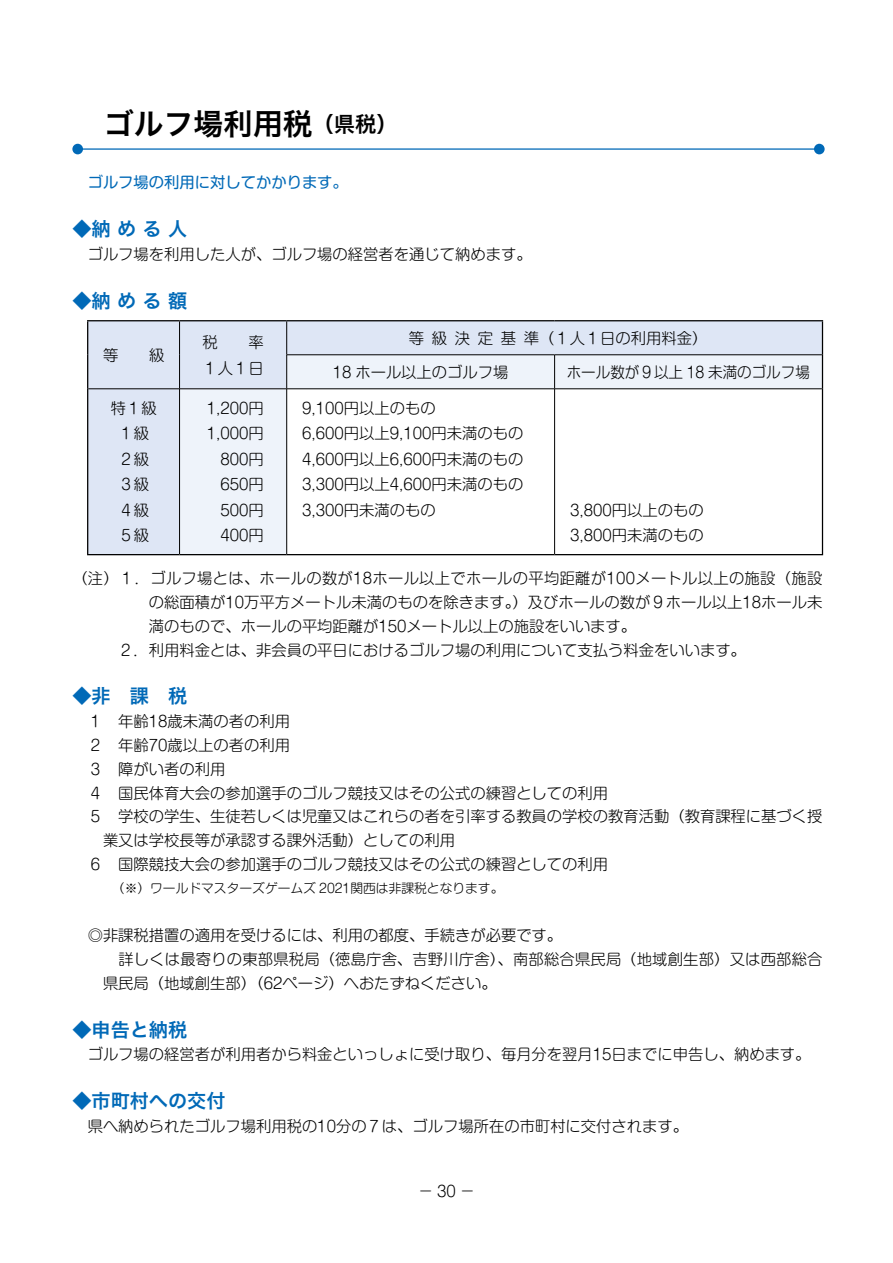
<style>
.page{position:relative;width:893px;height:1263px;background:#fff}
.page>*{position:absolute;margin:0;border:0;box-sizing:border-box;transform-origin:0 0}
.t1{font:29.7px "Hira Kaku Pro W6";color:#000}
.t2{font:19.2px "Hira Kaku Pro W6";color:#0069b7}
.t3{font:300 15.3px/25.5px "Shin M Go Pro";color:#000}
.t4{font:300 15.3px "Shin M Go Pro";letter-spacing:.02em;color:#000}
.t5{font:15.3px "Shin M Go Pro";color:#0069b7}
.t6{font:300 15.3px "Shin M Go Pro";color:#000;scale:.95 1}
.t7{font:300 12.75px "Shin M Go Pro";color:#000}
.s1{font-size:21.3px}
</style>
<div class="page">
<div style="left:72px;top:144px;width:11px;height:10px;background:#0069b7;border-radius:50%"></div>
<div style="left:814px;top:144px;width:11px;height:10px;background:#0069b7;border-radius:50%"></div>
<hr style="left:77px;top:148px;width:744px;height:2px;background:#0069b7">
<div style="left:88px;top:321px;width:734px;height:233px;background:#dee6f5"></div>
<svg style="left:180px;top:355px;width:642px;height:199px"></svg>
<hr style="left:179px;top:321px;width:1px;height:34px;background:#000">
<hr style="left:286px;top:321px;width:1px;height:34px;background:#000">
<hr style="left:179px;top:355px;width:1px;height:34px;background:#000">
<hr style="left:286px;top:354px;width:269px;height:1px;background:#000">
<hr style="left:286px;top:355px;width:1px;height:34px;background:#000">
<hr style="left:555px;top:354px;width:267px;height:1px;background:#000">
<hr style="left:554px;top:355px;width:1px;height:34px;background:#000">
<hr style="left:88px;top:388px;width:92px;height:1px;background:#000">
<hr style="left:180px;top:388px;width:107px;height:1px;background:#000">
<hr style="left:179px;top:389px;width:1px;height:165px;background:#000">
<hr style="left:287px;top:388px;width:268px;height:1px;background:#000">
<hr style="left:286px;top:389px;width:1px;height:165px;background:#000">
<hr style="left:555px;top:388px;width:267px;height:1px;background:#000">
<hr style="left:554px;top:389px;width:1px;height:165px;background:#000">
<hr style="left:87px;top:320px;width:93px;height:1px;background:#000">
<hr style="left:87px;top:321px;width:1px;height:34px;background:#000">
<hr style="left:180px;top:320px;width:107px;height:1px;background:#000">
<hr style="left:287px;top:320px;width:268px;height:1px;background:#000">
<hr style="left:555px;top:320px;width:268px;height:1px;background:#000">
<hr style="left:822px;top:321px;width:1px;height:34px;background:#000">
<hr style="left:87px;top:355px;width:1px;height:34px;background:#000">
<hr style="left:822px;top:355px;width:1px;height:34px;background:#000">
<hr style="left:87px;top:389px;width:1px;height:165px;background:#000">
<hr style="left:822px;top:389px;width:1px;height:165px;background:#000">
<hr style="left:87px;top:554px;width:93px;height:1px;background:#000">
<hr style="left:180px;top:554px;width:107px;height:1px;background:#000">
<hr style="left:287px;top:554px;width:268px;height:1px;background:#000">
<hr style="left:555px;top:554px;width:268px;height:1px;background:#000">
<h1 class="t1" style="left:104px;top:97px;width:295px">ゴルフ場利用税<span class="s1">（県税）</span></h1>
<p class="t5" style="left:72px;top:170px;width:277px">　ゴルフ場の利用に対してかかります。</p>
<p class="t2" style="left:72px;top:212px;width:116px">◆納める人</p>
<p class="t3" style="left:72px;top:240px;width:461px">　ゴルフ場を利用した人が、ゴルフ場の経営者を通じて納めます。</p>
<p class="t2" style="left:72px;top:283px;width:116px">◆納める額</p>
<p class="t3" style="left:103px;top:340px;width:63px">等　　級</p>
<p class="t3" style="left:202px;top:328px;width:63px">税　　率<br>１人１日</p>
<p class="t3" style="left:409px;top:323px;width:300px">等級決定基準（１人１日の利用料金）</p>
<p class="t3" style="left:333px;top:357px;width:177px">18 ホール以上のゴルフ場</p>
<p class="t6" style="left:567px;top:359px;width:257px">ホール数が９以上 18 未満のゴルフ場</p>
<p class="t3" style="left:111px;top:393px;width:47px;text-align:center">特１級<br>１級<br>２級<br>３級<br>４級<br>５級</p>
<p class="t3" style="left:207px;top:393px;width:58px;text-align:right">1,200円<br>1,000円<br>800円<br>650円<br>500円<br>400円</p>
<p class="t3" style="left:302px;top:393px;width:223px">9,100円以上のもの<br>6,600円以上9,100円未満のもの<br>4,600円以上6,600円未満のもの<br>3,300円以上4,600円未満のもの<br>3,300円未満のもの</p>
<p class="t3" style="left:570px;top:495px;width:135px">3,800円以上のもの<br>3,800円未満のもの</p>
<p class="t4" style="left:72px;top:566px;width:751px">（注）１．ゴルフ場とは、ホールの数が18ホール以上でホールの平均距離が100メートル以上の施設（施設</p>
<p class="t3" style="left:149px;top:588px;width:675px">の総面積が10万平方メートル未満のものを除きます。）及びホールの数が９ホール以上18ホール未</p>
<p class="t3" style="left:149px;top:611px;width:489px">満のもので、ホールの平均距離が150メートル以上の施設をいいます。</p>
<p class="t3" style="left:118px;top:635px;width:629px">２．利用料金とは、非会員の平日におけるゴルフ場の利用について支払う料金をいいます。</p>
<p class="t2" style="left:72px;top:679px;width:116px">◆非課税</p>
<p class="t3" style="left:88px;top:707px;width:204px">１　年齢18歳未満の者の利用</p>
<p class="t3" style="left:88px;top:730px;width:204px">２　年齢70歳以上の者の利用</p>
<p class="t3" style="left:88px;top:754px;width:139px">３　障がい者の利用</p>
<p class="t3" style="left:88px;top:778px;width:522px">４　国民体育大会の参加選手のゴルフ競技又はその公式の練習としての利用</p>
<p class="t3" style="left:88px;top:802px;width:736px">５　学校の学生、生徒若しくは児童又はこれらの者を引率する教員の学校の教育活動（教育課程に基づく授</p>
<p class="t3" style="left:103px;top:826px;width:354px">業又は学校長等が承認する課外活動）としての利用</p>
<p class="t3" style="left:88px;top:850px;width:522px">６　国際競技大会の参加選手のゴルフ競技又はその公式の練習としての利用</p>
<p class="t7" style="left:112px;top:878px;width:393px">（※）ワールドマスターズゲームズ 2021関西は非課税となります。</p>
<p class="t3" style="left:88px;top:921px;width:476px">◎非課税措置の適用を受けるには、利用の都度、手続きが必要です。</p>
<p class="t3" style="left:118px;top:945px;width:705px">詳しくは最寄りの東部県税局（徳島庁舎、吉野川庁舎）、南部総合県民局（地域創生部）又は西部総合</p>
<p class="t3" style="left:103px;top:969px;width:395px">県民局（地域創生部）（62ページ）へおたずねください。</p>
<p class="t2" style="left:72px;top:1012px;width:116px">◆申告と納税</p>
<p class="t3" style="left:88px;top:1040px;width:724px">ゴルフ場の経営者が利用者から料金といっしょに受け取り、毎月分を翌月15日までに申告し、納めます。</p>
<p class="t2" style="left:72px;top:1084px;width:155px">◆市町村への交付</p>
<p class="t3" style="left:88px;top:1111px;width:602px">県へ納められたゴルフ場利用税の10分の７は、ゴルフ場所在の市町村に交付されます。</p>
<p class="t3" style="left:418px;top:1176px;width:58px">−30−</p>
</div>
